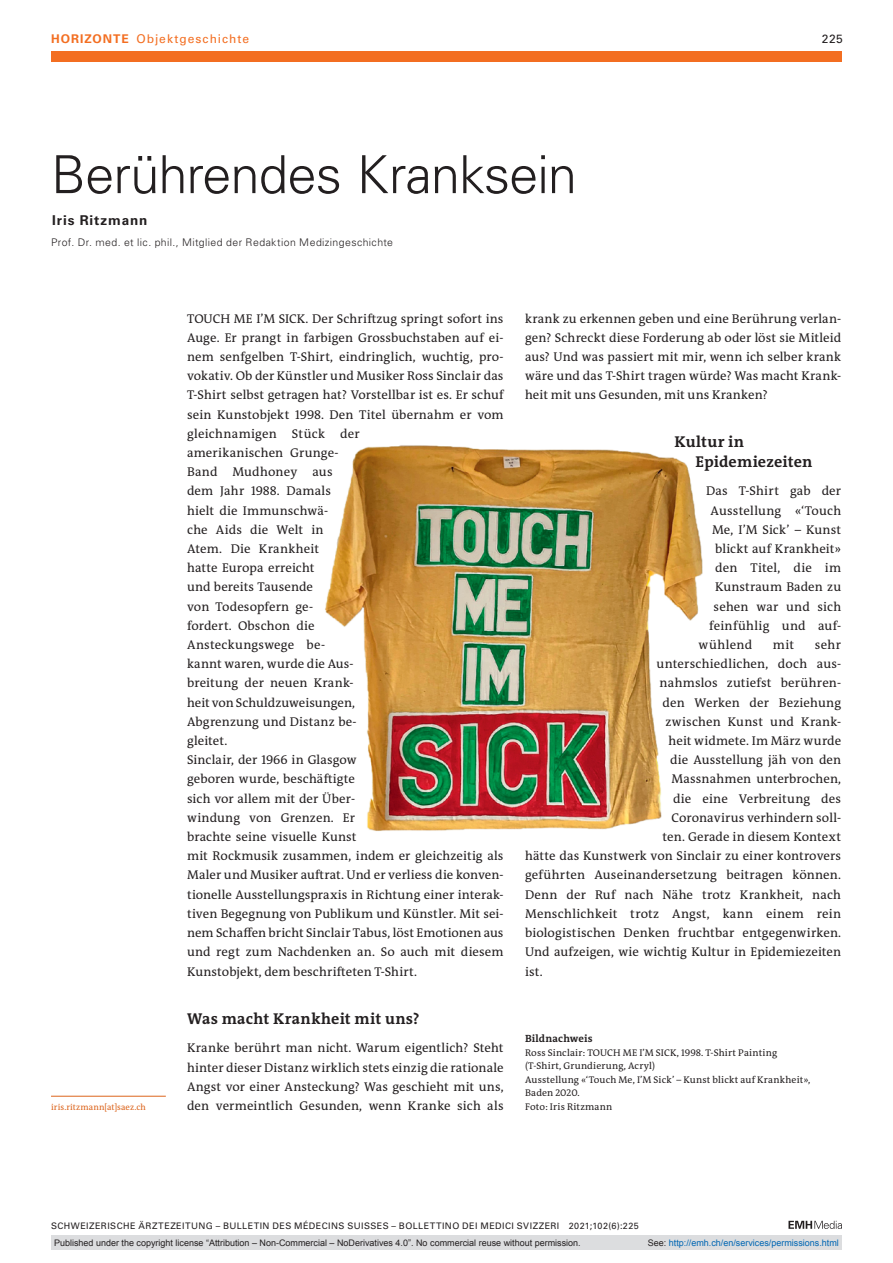
<style>
.page{position:relative;width:893px;height:1263px;background:#fff}
.page>*{position:absolute;margin:0;border:0;box-sizing:border-box;transform-origin:0 0}
.article-title{font:300 52.5px "Univers LT Std";letter-spacing:-.02em;color:#231f20}
.section-h1{font:700 15.75px/19.2px "The Antiqua B W7";letter-spacing:.015em;color:#231f20}
.author-notes{font:700 13.5px "Univers LT Std";letter-spacing:.065em;color:#231f20}
.section-pn{font:12.75px/19.2px "The Antiqua B W5 Plain";letter-spacing:.01em;color:#231f20}
.section-pn-2{font:12.75px "The Antiqua B W5 Plain";letter-spacing:.03em;color:#231f20}
.section-pn-3{font:12.75px "The Antiqua B W5 Plain";letter-spacing:.035em;color:#231f20}
.ressort{font:12px "Univers LT Std";letter-spacing:.085em;color:#f36e21}
.ressort-2{font:12px "Univers LT Std";color:#231f20}
.aff{font:300 10.5px "Univers LT Std";letter-spacing:.04em;color:#231f20}
.an-credits-title{font:700 10.5px "The Antiqua B W7";letter-spacing:.015em;color:#231f20}
.an-credits{font:9.75px/13.5px "The Antiqua B W5 Plain";letter-spacing:.015em;color:#231f20}
.t1{font:9px "Arial";color:#231f20}
.fusszeile{font:9px "Univers LT Std";letter-spacing:.05em;color:#231f20}
.t2{font:9px "Arial";color:#0066b3}
.author-address{font:8.7px "The Antiqua B W5 Plain";letter-spacing:.015em;color:#dc641c}
.s1{font-weight:700}
.s2{color:#231f20}
</style>
<div class="page">
<svg style="left:788px;top:1221px;width:54px;height:8px"></svg>
<div style="left:51px;top:51px;width:791px;height:11px;background:#f36e21"></div>
<hr style="left:51px;top:1096px;width:115px;height:1px;background:#dc641c">
<img style="left:325px;top:445px;width:378px;height:386px">
<div style="left:51px;top:1235px;width:791px;height:15px;background:#dcdddf"></div>
<p class="ressort" style="left:51px;top:31px;width:200px"><span class="s1">HORIZONTE</span> Objektgeschichte</p>
<p class="ressort-2" style="left:822px;top:31px;width:22px">225</p>
<p class="article-title" style="left:51px;top:143px;width:527px">Berührendes Kranksein</p>
<p class="author-notes" style="left:52px;top:212px;width:97px">Iris Ritzmann</p>
<p class="aff" style="left:51px;top:236px;width:343px">Prof. Dr. med. et lic. phil., Mitglied der Redaktion Medizingeschichte</p>
<p class="author-address" style="left:51px;top:1102px;width:96px">iris.ritzmann[at]saez.ch</p>
<p class="section-pn" style="left:187px;top:309px;width:318px">TOUCH ME I’M SICK. Der Schriftzug springt sofort ins<br>Auge. Er prangt in farbigen Grossbuchstaben auf ei&shy;nem senfgelben T-Shirt, eindringlich, wuchtig, pro&shy;vokativ. Ob der Künstler und Musiker Ross Sinclair das<br>T-Shirt selbst getragen hat? Vorstellbar ist es. Er schuf sein Kunstobjekt 1998. Den Titel übernahm er vom gleichnamigen Stück der<br>amerikanischen Grunge-<br>Band Mudhoney aus<br>dem Jahr 1988. Damals<br>hielt die Immunschwä-<br>che Aids die Welt in<br>Atem. Die Krankheit<br>hatte Europa erreicht<br>und bereits Tausende<br>von Todesopfern ge-<br>fordert. Obschon die<br>Ansteckungswege be-<br>kannt waren, wurde die Aus-<br>breitung der neuen Krank-<br>heit von Schuldzuweisungen,<br>Abgrenzung und Distanz be-<br>gleitet.</p>
<p class="section-pn" style="left:187px;top:750px;width:318px">Sinclair, der 1966 in Glasgow<br>geboren wurde, beschäftigte<br>sich vor allem mit der Über-<br>windung von Grenzen. Er<br>brachte seine visuelle Kunst<br>mit Rockmusik zusammen, indem er gleichzeitig als Maler und Musiker auftrat. Und er verliess die konven&shy;tionelle Ausstellungspraxis in Richtung einer interak&shy;tiven Begegnung von Publikum und Künstler. Mit sei&shy;nem Schaffen bricht Sinclair Tabus, löst Emotionen aus und regt zum Nachdenken an. So auch mit diesem Kunstobjekt, dem beschrifteten T-Shirt.</p>
<p class="section-h1" style="left:187px;top:1009px;width:234px">Was macht Krankheit mit uns?</p>
<p class="section-pn" style="left:187px;top:1038px;width:318px;text-align:justify">Kranke berührt man nicht. Warum eigentlich? Steht hinter dieser Distanz wirklich stets einzig die rationale Angst vor einer Ansteckung? Was geschieht mit uns, den vermeintlich Gesunden, wenn Kranke sich als</p>
<p class="section-pn" style="left:525px;top:309px;width:318px;text-align:justify">krank zu erkennen geben und eine Berührung verlan&shy;gen? Schreckt diese Forderung ab oder löst sie Mitleid aus? Und was passiert mit mir, wenn ich selber krank wäre und das T-Shirt tragen würde? Was macht Krank&shy;heit mit uns Gesunden, mit uns Kranken?</p>
<p class="section-h1" style="left:696px;top:433px;width:118px;text-indent:-21px">Kultur in<br>Epidemiezeiten</p>
<p class="section-pn" style="left:706px;top:482px;width:137px">Das T-Shirt gab der</p>
<p class="section-pn" style="left:711px;top:501px;width:132px">Ausstellung «‘Touch</p>
<p class="section-pn" style="left:712px;top:520px;width:130px">Me, I’M Sick’ – Kunst</p>
<p class="section-pn" style="left:715px;top:539px;width:128px">blickt auf Krankheit»</p>
<p class="section-pn" style="left:715px;top:558px;width:128px">den Titel, die im</p>
<p class="section-pn" style="left:715px;top:578px;width:128px">Kunstraum Baden zu</p>
<p class="section-pn" style="left:714px;top:597px;width:129px">sehen war und sich</p>
<p class="section-pn-2" style="left:709px;top:617px;width:134px">feinfühlig und auf-</p>
<p class="section-pn-3" style="left:699px;top:636px;width:55px">wühlend</p>
<p class="section-pn" style="left:773px;top:635px;width:23px">mit</p>
<p class="section-pn" style="left:815px;top:635px;width:28px">sehr</p>
<p class="section-pn" style="left:657px;top:654px;width:186px">unterschiedlichen, doch aus-</p>
<p class="section-pn" style="left:660px;top:674px;width:183px">nahmslos zutiefst berühren-</p>
<p class="section-pn" style="left:663px;top:693px;width:180px">den Werken der Beziehung</p>
<p class="section-pn" style="left:666px;top:712px;width:177px">zwischen Kunst und Krank-</p>
<p class="section-pn" style="left:669px;top:731px;width:174px">heit widmete. Im März wurde</p>
<p class="section-pn" style="left:670px;top:750px;width:172px">die Ausstellung jäh von den</p>
<p class="section-pn" style="left:672px;top:770px;width:171px">Massnahmen unterbrochen,</p>
<p class="section-pn" style="left:673px;top:789px;width:169px">die eine Verbreitung des</p>
<p class="section-pn" style="left:672px;top:808px;width:171px">Coronavirus verhindern soll-</p>
<p class="section-pn" style="left:663px;top:827px;width:180px">ten. Gerade in diesem Kontext</p>
<p class="section-pn" style="left:525px;top:846px;width:317px">hätte das Kunstwerk von Sinclair zu einer kontrovers</p>
<p class="section-pn" style="left:525px;top:866px;width:317px">geführten Auseinandersetzung beitragen können.</p>
<p class="section-pn" style="left:525px;top:885px;width:317px">Denn der Ruf nach Nähe trotz Krankheit, nach</p>
<p class="section-pn" style="left:525px;top:904px;width:317px">Menschlichkeit trotz Angst, kann einem rein</p>
<p class="section-pn" style="left:525px;top:923px;width:317px">biologistischen Denken fruchtbar entgegenwirken.</p>
<p class="section-pn" style="left:525px;top:942px;width:318px">Und aufzeigen, wie wichtig Kultur in Epidemiezeiten</p>
<p class="section-pn" style="left:525px;top:962px;width:19px">ist.</p>
<p class="an-credits-title" style="left:525px;top:1032px;width:69px">Bildnachweis</p>
<p class="an-credits" style="left:525px;top:1046px;width:254px">Ross Sinclair: TOUCH ME I’M SICK, 1998. T-Shirt Painting (T-Shirt, Grundierung, Acryl)</p>
<p class="an-credits" style="left:525px;top:1073px;width:287px">Ausstellung «‘Touch Me, I’M Sick’ – Kunst blickt auf Krankheit»,<br>Baden 2020.</p>
<p class="an-credits" style="left:525px;top:1100px;width:89px">Foto: Iris Ritzmann</p>
<p class="fusszeile" style="left:51px;top:1220px;width:589px">SCHWEIZERISCHE ÄRZTEZEITUNG – BULLETIN DES MÉDECINS SUISSES – BOLLETTINO DEI MEDICI SVIZZERI 2021;102(6):225</p>
<p class="t1" style="left:54px;top:1237px;width:528px">Published under the copyright license “Attribution – Non-Commercial – NoDerivatives 4.0”. No commercial reuse without permission.</p>
<p class="t2" style="left:648px;top:1237px;width:193px"><span class="s2">See:</span> http://emh.ch/en/services/permissions.html</p>
</div>
